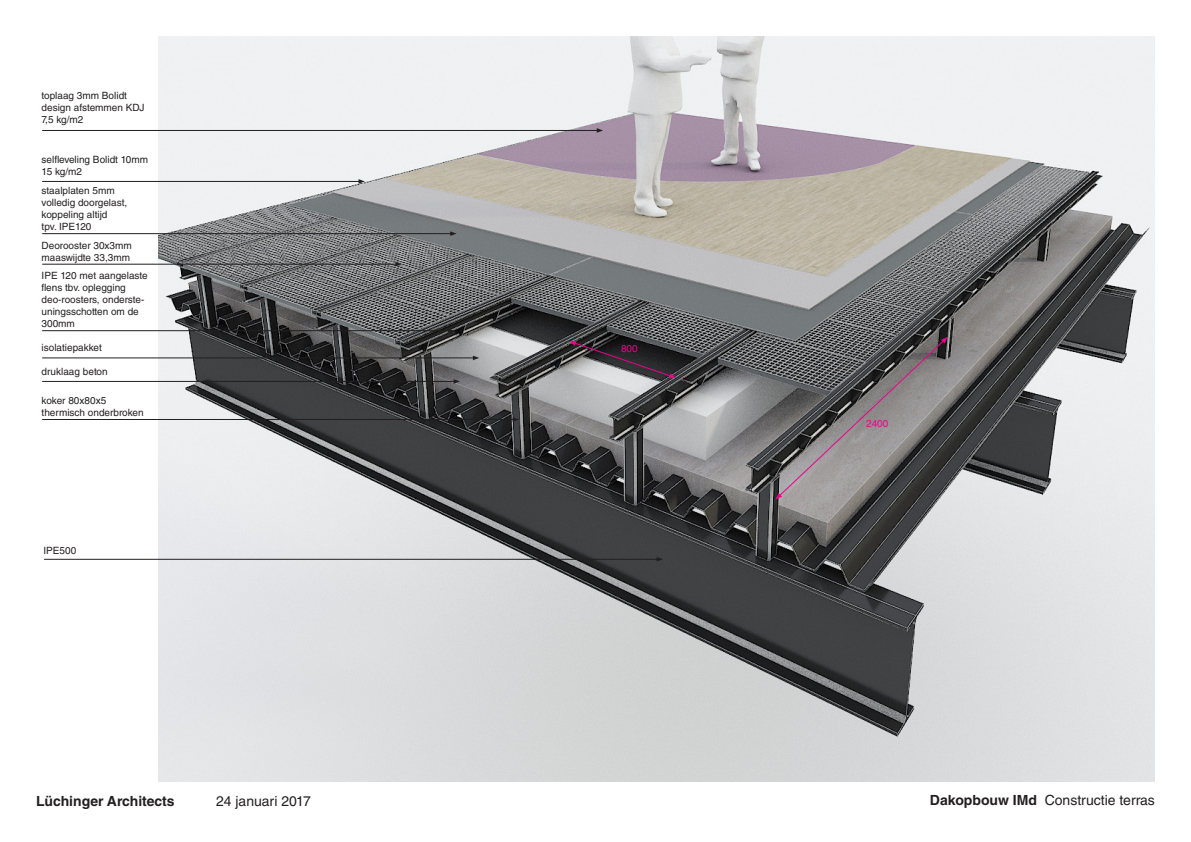
<style>
.page{position:relative;width:1191px;height:842px;background:#fff}
.page>*{position:absolute;margin:0;border:0;box-sizing:border-box;transform-origin:0 0}
.t1{font:14px "Helvetica LT Std";color:#231f20}
.t2{font:700 14px "Helvetica LT Std";color:#231f20}
.t3{font:10px/12px "Helvetica LT Std";color:#231f20}
.t4{font:10px "Helvetica LT Std";color:#ed028c}
.s1{font-weight:700}
</style>
<div class="page">
<img style="left:159px;top:36px;width:996px;height:745px">
<hr style="left:44px;top:559px;width:614px;height:1px;background:#231f20">
<svg style="left:656px;top:557px;width:7px;height:5px"></svg>
<hr style="left:42px;top:130px;width:556px;height:1px;background:#231f20">
<svg style="left:597px;top:128px;width:6px;height:5px"></svg>
<hr style="left:42px;top:181px;width:318px;height:1px;background:#231f20">
<svg style="left:358px;top:179px;width:7px;height:5px"></svg>
<hr style="left:42px;top:233px;width:410px;height:1px;background:#231f20">
<svg style="left:450px;top:231px;width:6px;height:5px"></svg>
<hr style="left:42px;top:264px;width:355px;height:1px;background:#231f20">
<svg style="left:395px;top:262px;width:7px;height:4px"></svg>
<hr style="left:42px;top:358px;width:432px;height:1px;background:#231f20">
<svg style="left:473px;top:356px;width:6px;height:4px"></svg>
<hr style="left:42px;top:330px;width:407px;height:1px;background:#231f20">
<svg style="left:448px;top:328px;width:6px;height:5px"></svg>
<hr style="left:42px;top:381px;width:413px;height:1px;background:#231f20">
<svg style="left:453px;top:379px;width:7px;height:5px"></svg>
<hr style="left:42px;top:419px;width:472px;height:1px;background:#231f20">
<svg style="left:512px;top:417px;width:7px;height:5px"></svg>
<svg style="left:569px;top:341px;width:107px;height:37px"></svg>
<svg style="left:775px;top:337px;width:172px;height:163px"></svg>
<p class="t3" style="left:42px;top:90px;width:104px">toplaag 3mm Bolidt design afstemmen KDJ<br>7,5 kg/m2</p>
<p class="t3" style="left:42px;top:154px;width:108px">selfleveling Bolidt 10mm<br>15 kg/m2</p>
<p class="t3" style="left:42px;top:184px;width:87px">staalplaten 5mm volledig doorgelast, koppeling altijd<br>tpv. IPE120</p>
<p class="t3" style="left:42px;top:239px;width:92px">Deorooster 30x3mm maaswijdte 33,3mm</p>
<p class="t3" style="left:42px;top:269px;width:108px">IPE 120 met aangelaste flens tbv. oplegging deo-roosters, onderste&shy;uningsschotten om de<br>300mm</p>
<p class="t3" style="left:42px;top:342px;width:62px">isolatiepakket</p>
<p class="t3" style="left:42px;top:366px;width:68px">druklaag beton</p>
<p class="t3" style="left:42px;top:395px;width:104px">koker 80x80x5 thermisch onderbroken</p>
<p class="t3" style="left:43px;top:544px;width:34px">IPE500</p>
<p class="t4" style="left:621px;top:343px;width:18px">800</p>
<p class="t4" style="left:866px;top:417px;width:24px">2400</p>
<h1 class="t2" style="left:36px;top:792px;width:140px">Lüchinger Architects</h1>
<h1 class="t1" style="left:216px;top:793px;width:96px">24 januari 2017</h1>
<h1 class="t1" style="left:930px;top:792px;width:226px"><span class="s1">Dakopbouw IMd</span> Constructie terras</h1>
</div>
